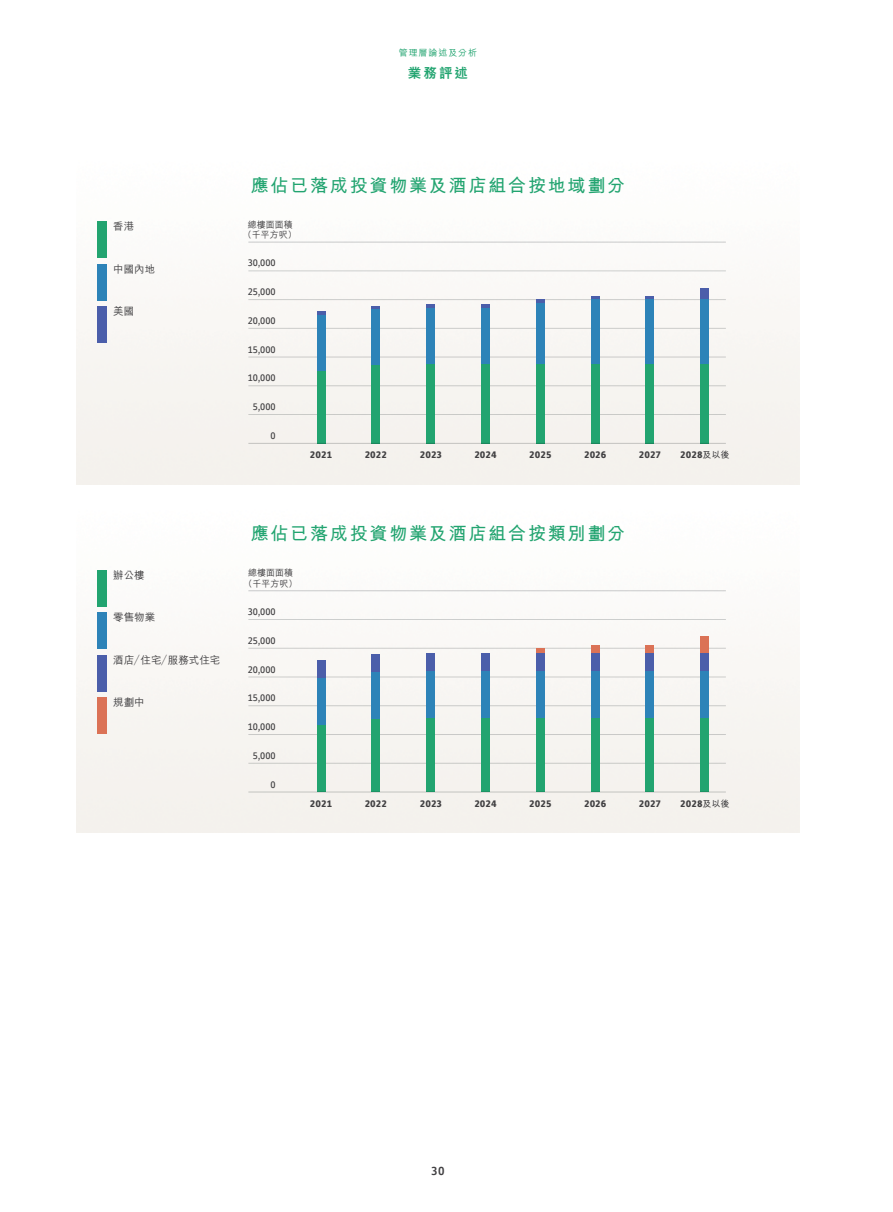
<style>
.page{position:relative;width:893px;height:1212px;background:#fff}
.page>*{position:absolute;margin:0;border:0;box-sizing:border-box;transform-origin:0 0}
.t1{font:700 18px "M Hei HK";letter-spacing:.1em;color:#22a470}
.t2{font:800 13.5px "M Hei HK";color:#22a470}
.t3{font:500 12px "FS Jack";color:#414042}
.t4{font:500 10.5px "M Hei HK";color:#414042}
.t5{font:9.75px "FS Jack";color:#414042}
.t6{font:700 9.75px "FS Jack";color:#414042}
.t7{font:500 9px/10.5px "M Hei HK";color:#414042;text-align:center}
.t8{font:500 9px "M Hei HK";letter-spacing:.1em;color:#22a470}
.s1{font-family:"M Hei HK";font-size:9px}
</style>
<div class="page">
<div style="left:77px;top:570px;width:722px;height:263px;background:#f7f5f2"></div>
<div style="left:98px;top:570px;width:9px;height:36px;background:#22a470"></div>
<div style="left:98px;top:612px;width:9px;height:37px;background:#2d83b8"></div>
<div style="left:98px;top:655px;width:9px;height:36px;background:#4b5eaa"></div>
<div style="left:98px;top:697px;width:9px;height:37px;background:#db7256"></div>
<hr style="left:248px;top:619px;width:478px;height:1px;background:#d1d3d4">
<hr style="left:248px;top:648px;width:478px;height:1px;background:#d1d3d4">
<hr style="left:248px;top:677px;width:478px;height:1px;background:#d1d3d4">
<hr style="left:248px;top:705px;width:478px;height:1px;background:#d1d3d4">
<hr style="left:248px;top:734px;width:478px;height:1px;background:#d1d3d4">
<hr style="left:248px;top:763px;width:478px;height:1px;background:#d1d3d4">
<div style="left:536px;top:648px;width:9px;height:5px;background:#db7256"></div>
<div style="left:591px;top:645px;width:9px;height:8px;background:#db7256"></div>
<div style="left:645px;top:645px;width:9px;height:8px;background:#db7256"></div>
<div style="left:700px;top:637px;width:9px;height:16px;background:#db7256"></div>
<div style="left:317px;top:660px;width:9px;height:18px;background:#4b5eaa"></div>
<div style="left:371px;top:654px;width:9px;height:18px;background:#4b5eaa"></div>
<div style="left:426px;top:653px;width:9px;height:18px;background:#4b5eaa"></div>
<div style="left:481px;top:653px;width:9px;height:18px;background:#4b5eaa"></div>
<div style="left:536px;top:653px;width:9px;height:18px;background:#4b5eaa"></div>
<div style="left:591px;top:653px;width:9px;height:18px;background:#4b5eaa"></div>
<div style="left:645px;top:653px;width:9px;height:18px;background:#4b5eaa"></div>
<div style="left:700px;top:653px;width:9px;height:18px;background:#4b5eaa"></div>
<div style="left:317px;top:678px;width:9px;height:47px;background:#2d83b8"></div>
<div style="left:371px;top:672px;width:9px;height:48px;background:#2d83b8"></div>
<div style="left:426px;top:671px;width:9px;height:47px;background:#2d83b8"></div>
<div style="left:481px;top:671px;width:9px;height:47px;background:#2d83b8"></div>
<div style="left:536px;top:671px;width:9px;height:47px;background:#2d83b8"></div>
<div style="left:591px;top:671px;width:9px;height:47px;background:#2d83b8"></div>
<div style="left:645px;top:671px;width:9px;height:47px;background:#2d83b8"></div>
<div style="left:700px;top:671px;width:9px;height:47px;background:#2d83b8"></div>
<div style="left:317px;top:725px;width:9px;height:67px;background:#22a470"></div>
<div style="left:371px;top:720px;width:9px;height:72px;background:#22a470"></div>
<div style="left:426px;top:718px;width:9px;height:74px;background:#22a470"></div>
<div style="left:481px;top:718px;width:9px;height:74px;background:#22a470"></div>
<div style="left:536px;top:718px;width:9px;height:74px;background:#22a470"></div>
<div style="left:591px;top:718px;width:9px;height:74px;background:#22a470"></div>
<div style="left:645px;top:718px;width:9px;height:74px;background:#22a470"></div>
<div style="left:700px;top:718px;width:9px;height:74px;background:#22a470"></div>
<hr style="left:248px;top:590px;width:478px;height:1px;background:#d1d3d4">
<hr style="left:248px;top:791px;width:478px;height:1px;background:#d1d3d4">
<div style="left:77px;top:221px;width:722px;height:263px;background:#f7f5f2"></div>
<div style="left:98px;top:221px;width:9px;height:37px;background:#22a470"></div>
<div style="left:98px;top:264px;width:9px;height:36px;background:#2d83b8"></div>
<div style="left:98px;top:306px;width:9px;height:36px;background:#4b5eaa"></div>
<hr style="left:248px;top:270px;width:478px;height:1px;background:#d1d3d4">
<hr style="left:248px;top:299px;width:478px;height:1px;background:#d1d3d4">
<hr style="left:248px;top:328px;width:478px;height:1px;background:#d1d3d4">
<hr style="left:248px;top:357px;width:478px;height:1px;background:#d1d3d4">
<hr style="left:248px;top:385px;width:478px;height:1px;background:#d1d3d4">
<hr style="left:248px;top:414px;width:478px;height:1px;background:#d1d3d4">
<svg style="left:317px;top:312px;width:9px;height:3px"></svg>
<svg style="left:371px;top:306px;width:9px;height:3px"></svg>
<svg style="left:426px;top:305px;width:9px;height:3px"></svg>
<svg style="left:481px;top:305px;width:9px;height:3px"></svg>
<svg style="left:536px;top:300px;width:9px;height:3px"></svg>
<svg style="left:591px;top:296px;width:9px;height:4px"></svg>
<svg style="left:645px;top:296px;width:9px;height:4px"></svg>
<div style="left:700px;top:288px;width:9px;height:12px;background:#4b5eaa"></div>
<div style="left:317px;top:315px;width:9px;height:56px;background:#2d83b8"></div>
<div style="left:371px;top:309px;width:9px;height:56px;background:#2d83b8"></div>
<div style="left:426px;top:308px;width:9px;height:56px;background:#2d83b8"></div>
<div style="left:481px;top:308px;width:9px;height:56px;background:#2d83b8"></div>
<div style="left:536px;top:303px;width:9px;height:61px;background:#2d83b8"></div>
<div style="left:591px;top:300px;width:9px;height:64px;background:#2d83b8"></div>
<div style="left:645px;top:300px;width:9px;height:64px;background:#2d83b8"></div>
<div style="left:700px;top:300px;width:9px;height:64px;background:#2d83b8"></div>
<div style="left:317px;top:371px;width:9px;height:72px;background:#22a470"></div>
<div style="left:371px;top:365px;width:9px;height:78px;background:#22a470"></div>
<div style="left:426px;top:364px;width:9px;height:79px;background:#22a470"></div>
<div style="left:481px;top:364px;width:9px;height:79px;background:#22a470"></div>
<div style="left:536px;top:364px;width:9px;height:79px;background:#22a470"></div>
<div style="left:591px;top:364px;width:9px;height:79px;background:#22a470"></div>
<div style="left:645px;top:364px;width:9px;height:79px;background:#22a470"></div>
<div style="left:700px;top:364px;width:9px;height:79px;background:#22a470"></div>
<hr style="left:248px;top:242px;width:478px;height:1px;background:#d1d3d4">
<hr style="left:248px;top:443px;width:478px;height:1px;background:#d1d3d4">
<p class="t8" style="left:399px;top:46px;width:80px">管理層論述及分析</p>
<h2 class="t2" style="left:408px;top:67px;width:62px">業務評述</h2>
<p class="t4" style="left:113px;top:219px;width:22px">香港</p>
<p class="t4" style="left:113px;top:261px;width:43px">中國內地</p>
<p class="t4" style="left:113px;top:304px;width:22px">美國</p>
<p class="t4" style="left:113px;top:567px;width:33px">辦公樓</p>
<p class="t4" style="left:113px;top:610px;width:43px">零售物業</p>
<p class="t4" style="left:113px;top:652px;width:109px">酒店／住宅／服務式住宅</p>
<p class="t4" style="left:113px;top:695px;width:33px">規劃中</p>
<h1 class="t1" style="left:251px;top:172px;width:376px">應佔已落成投資物業及酒店組合按地域劃分</h1>
<p class="t7" style="left:243px;top:218px;width:55px">總樓面面積（千平方呎）</p>
<p class="t5" style="left:248px;top:255px;width:29px">30,000</p>
<p class="t5" style="left:248px;top:284px;width:29px">25,000</p>
<p class="t5" style="left:248px;top:313px;width:29px">20,000</p>
<p class="t5" style="left:248px;top:341px;width:29px">15,000</p>
<p class="t5" style="left:248px;top:370px;width:29px">10,000</p>
<p class="t5" style="left:253px;top:399px;width:24px">5,000</p>
<p class="t5" style="left:270px;top:428px;width:7px">0</p>
<p class="t6" style="left:310px;top:446px;width:24px">2021</p>
<p class="t6" style="left:365px;top:446px;width:24px">2022</p>
<p class="t6" style="left:420px;top:446px;width:24px">2023</p>
<p class="t6" style="left:474px;top:446px;width:24px">2024</p>
<p class="t6" style="left:529px;top:446px;width:24px">2025</p>
<p class="t6" style="left:584px;top:446px;width:24px">2026</p>
<p class="t6" style="left:639px;top:446px;width:24px">2027</p>
<p class="t6" style="left:680px;top:446px;width:51px">2028<span class="s1">及以後</span></p>
<h1 class="t1" style="left:251px;top:520px;width:376px">應佔已落成投資物業及酒店組合按類別劃分</h1>
<p class="t7" style="left:243px;top:567px;width:55px">總樓面面積（千平方呎）</p>
<p class="t5" style="left:248px;top:604px;width:29px">30,000</p>
<p class="t5" style="left:248px;top:633px;width:29px">25,000</p>
<p class="t5" style="left:248px;top:661px;width:29px">20,000</p>
<p class="t5" style="left:248px;top:690px;width:29px">15,000</p>
<p class="t5" style="left:248px;top:719px;width:29px">10,000</p>
<p class="t5" style="left:253px;top:748px;width:24px">5,000</p>
<p class="t5" style="left:271px;top:776px;width:7px">0</p>
<p class="t6" style="left:310px;top:795px;width:24px">2021</p>
<p class="t6" style="left:365px;top:795px;width:24px">2022</p>
<p class="t6" style="left:420px;top:795px;width:24px">2023</p>
<p class="t6" style="left:474px;top:795px;width:24px">2024</p>
<p class="t6" style="left:529px;top:795px;width:24px">2025</p>
<p class="t6" style="left:584px;top:795px;width:24px">2026</p>
<p class="t6" style="left:639px;top:795px;width:24px">2027</p>
<p class="t6" style="left:680px;top:795px;width:51px">2028<span class="s1">及以後</span></p>
<p class="t3" style="left:431px;top:1161px;width:15px">30</p>
</div>
